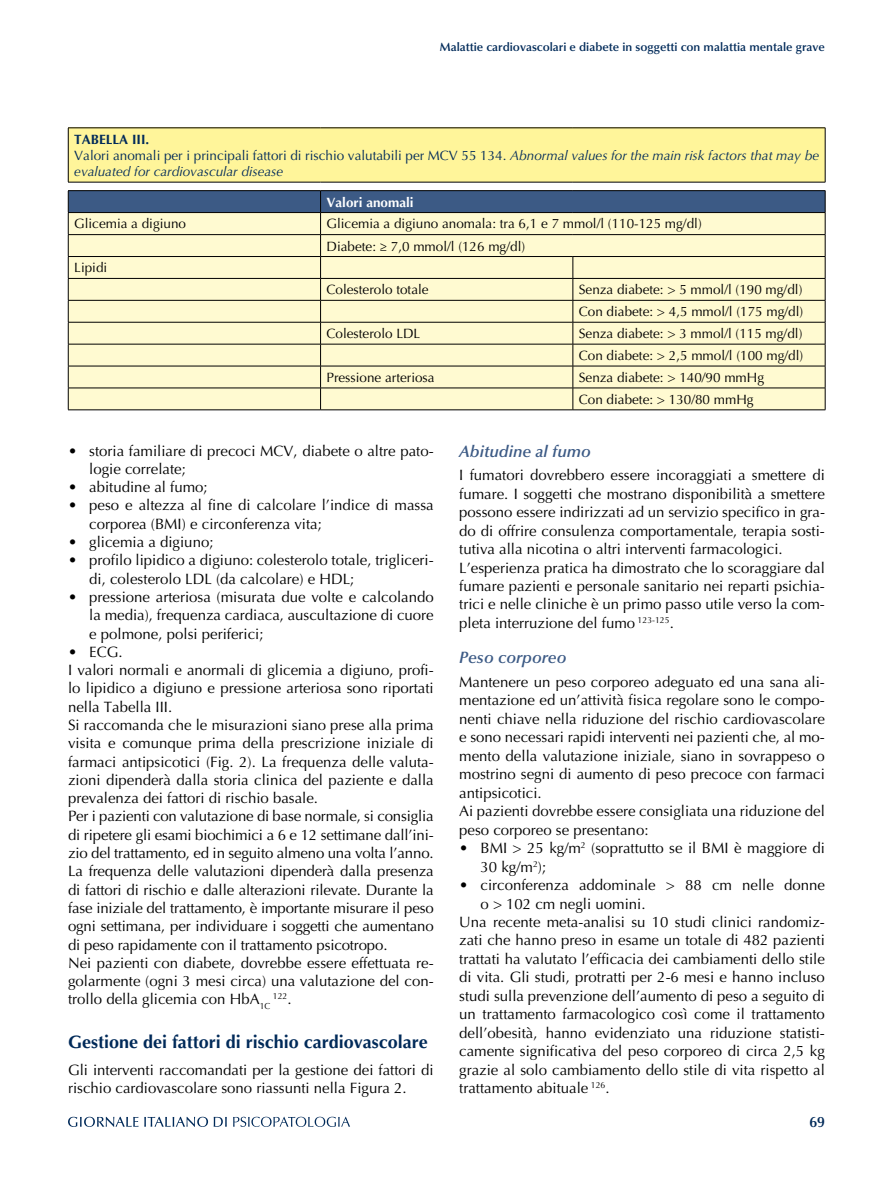
<style>
.page{position:relative;width:893px;height:1191px;background:#fff}
.page>*{position:absolute;margin:0;border:0;box-sizing:border-box;transform-origin:0 0}
.t1{font:700 18px "Optima LT Std";color:#002a59}
.t2{font:italic 600 16.5px "Optima LT Std";color:#3c5a85}
.t3{font:15px/18.3px "Optima LT Std";color:#000}
.t4{font:600 15px "Optima LT Std";color:#002a59}
.t5{font:13.5px/21.9px "Optima LT Std";color:#000}
.t6{font:italic 13.5px/16.2px "Optima LT Std";color:#002a59}
.t7{font:700 13.5px "Optima LT Std";color:#fff}
.t8{font:600 12px "Optima LT Std";color:#002a59}
.t9{font:8.7px "Optima LT Std";color:#000}
.s1{font-weight:700;font-style:normal}
.s2{font-style:normal}
.s3{font-size:15px}
</style>
<div class="page">
<svg style="left:68px;top:1116px;width:282px;height:11px"></svg>
<div style="left:68px;top:128px;width:757px;height:54px;background:#fff59a"></div>
<hr style="left:68px;top:128px;width:253px;height:1px;background:#000">
<hr style="left:68px;top:128px;width:1px;height:54px;background:#000">
<hr style="left:321px;top:128px;width:252px;height:1px;background:#000">
<hr style="left:573px;top:128px;width:252px;height:1px;background:#000">
<hr style="left:825px;top:128px;width:1px;height:54px;background:#000">
<hr style="left:68px;top:182px;width:253px;height:1px;background:#000">
<hr style="left:321px;top:182px;width:252px;height:1px;background:#000">
<hr style="left:573px;top:182px;width:252px;height:1px;background:#000">
<hr style="left:68px;top:190px;width:253px;height:1px;background:#000">
<hr style="left:321px;top:190px;width:252px;height:1px;background:#000">
<hr style="left:573px;top:190px;width:252px;height:1px;background:#000">
<svg style="left:68px;top:191px;width:758px;height:218px;background:#e0debf"></svg>
<hr style="left:68px;top:409px;width:253px;height:1px;background:#000">
<hr style="left:321px;top:409px;width:252px;height:1px;background:#000">
<hr style="left:573px;top:409px;width:252px;height:1px;background:#000">
<p class="t8" style="left:440px;top:40px;width:387px">Malattie cardiovascolari e diabete in soggetti con malattia mentale grave</p>
<p class="t6" style="left:74px;top:131px;width:746px"><span class="s1">Tabella III.<br></span><span class="s2">Valori anomali per i principali fattori di rischio valutabili per MCV 55 134.</span> Abnormal values for the main risk factors that may be evaluated for cardiovascular disease</p>
<p class="t7" style="left:327px;top:194px;width:89px">Valori anomali</p>
<p class="t5" style="left:74px;top:213px;width:113px">Glicemia a digiuno</p>
<p class="t5" style="left:327px;top:213px;width:377px">Glicemia a digiuno anomala: tra 6,1 e 7 mmol/l (110-125 mg/dl)<br>Diabete: ≥ 7,0 mmol/l (126 mg/dl)</p>
<p class="t5" style="left:74px;top:257px;width:35px">Lipidi</p>
<p class="t5" style="left:327px;top:279px;width:104px">Colesterolo totale</p>
<p class="t5" style="left:579px;top:279px;width:226px">Senza diabete: &gt; 5 mmol/l (190 mg/dl)<br>Con diabete: &gt; 4,5 mmol/l (175 mg/dl)</p>
<p class="t5" style="left:327px;top:323px;width:95px">Colesterolo LDL</p>
<p class="t5" style="left:579px;top:323px;width:226px">Senza diabete: &gt; 3 mmol/l (115 mg/dl)<br>Con diabete: &gt; 2,5 mmol/l (100 mg/dl)</p>
<p class="t5" style="left:327px;top:366px;width:110px">Pressione arteriosa</p>
<p class="t5" style="left:579px;top:366px;width:187px">Senza diabete: &gt; 140/90 mmHg<br>Con diabete: &gt; 130/80 mmHg</p>
<p class="t3" style="left:89px;top:441px;width:346px;text-indent:-21px">• storia familiare di precoci MCV, diabete o altre pato&shy;logie correlate;</p>
<p class="t3" style="left:68px;top:478px;width:141px">• abitudine al fumo;</p>
<p class="t3" style="left:89px;top:496px;width:346px;text-indent:-21px">• peso e altezza al fine di calcolare l’indice di massa corporea (BMI) e circonferenza vita;</p>
<p class="t3" style="left:68px;top:533px;width:147px">• glicemia a digiuno;</p>
<p class="t3" style="left:89px;top:551px;width:346px;text-indent:-21px">• profilo lipidico a digiuno: colesterolo totale, trigliceri&shy;di, colesterolo LDL (da calcolare) e HDL;</p>
<p class="t3" style="left:89px;top:588px;width:346px;text-align:justify;text-indent:-21px">• pressione arteriosa (misurata due volte e calcolando la media), frequenza cardiaca, auscultazione di cuore e polmone, polsi periferici;</p>
<p class="t3" style="left:68px;top:643px;width:367px">• ECG.<br>I valori normali e anormali di glicemia a digiuno, profi&shy;lo lipidico a digiuno e pressione arteriosa sono riportati nella Tabella III.<br>Si raccomanda che le misurazioni siano prese alla prima visita e comunque prima della prescrizione iniziale di farmaci antipsicotici (Fig. 2). La frequenza delle valuta&shy;zioni dipenderà dalla storia clinica del paziente e dalla prevalenza dei fattori di rischio basale.<br>Per i pazienti con valutazione di base normale, si consiglia di ripetere gli esami biochimici a 6 e 12 settimane dall’ini&shy;zio del trattamento, ed in seguito almeno una volta l’anno.<br>La frequenza delle valutazioni dipenderà dalla presenza di fattori di rischio e dalle alterazioni rilevate. Durante la fase iniziale del trattamento, è importante misurare il peso ogni settimana, per individuare i soggetti che aumentano di peso rapidamente con il trattamento psicotropo.<br>Nei pazienti con diabete, dovrebbe essere effettuata re&shy;golarmente (ogni 3 mesi circa) una valutazione del con&shy;trollo della glicemia con HbA<sub>1C</sub></p>
<p class="t9" style="left:273px;top:991px;width:20px">122<span class="s3">.</span></p>
<p class="t1" style="left:68px;top:1031px;width:361px">Gestione dei fattori di rischio cardiovascolare</p>
<p class="t3" style="left:68px;top:1060px;width:367px">Gli interventi raccomandati per la gestione dei fattori di rischio cardiovascolare sono riassunti nella Figura 2.</p>
<p class="t2" style="left:459px;top:441px;width:133px">Abitudine al fumo</p>
<p class="t3" style="left:459px;top:466px;width:367px">I fumatori dovrebbero essere incoraggiati a smettere di fumare. I soggetti che mostrano disponibilità a smettere possono essere indirizzati ad un servizio specifico in gra&shy;do di offrire consulenza comportamentale, terapia sosti&shy;tutiva alla nicotina o altri interventi farmacologici.<br>L’esperienza pratica ha dimostrato che lo scoraggiare dal fumare pazienti e personale sanitario nei reparti psichia&shy;trici e nelle cliniche è un primo passo utile verso la com&shy;pleta interruzione del fumo <sup>123-125</sup>.</p>
<p class="t2" style="left:459px;top:648px;width:109px">Peso corporeo</p>
<p class="t3" style="left:459px;top:673px;width:367px">Mantenere un peso corporeo adeguato ed una sana ali&shy;mentazione ed un’attività fisica regolare sono le compo&shy;nenti chiave nella riduzione del rischio cardiovascolare e sono necessari rapidi interventi nei pazienti che, al mo&shy;mento della valutazione iniziale, siano in sovrappeso o mostrino segni di aumento di peso precoce con farmaci antipsicotici.<br>Ai pazienti dovrebbe essere consigliata una riduzione del peso corporeo se presentano:</p>
<p class="t3" style="left:480px;top:839px;width:346px;text-indent:-21px">• BMI &gt; 25 kg/m<sup>2</sup> (soprattutto se il BMI è maggiore di<br>30 kg/m<sup>2</sup>);</p>
<p class="t3" style="left:459px;top:876px;width:367px">• circonferenza addominale &gt; 88 cm nelle donne</p>
<p class="t3" style="left:480px;top:894px;width:166px">o &gt; 102 cm negli uomini.</p>
<p class="t3" style="left:459px;top:913px;width:367px">Una recente meta-analisi su 10 studi clinici randomiz-</p>
<p class="t3" style="left:459px;top:931px;width:367px">zati che hanno preso in esame un totale di 482 pazienti</p>
<p class="t3" style="left:459px;top:950px;width:367px">trattati ha valutato l’efficacia dei cambiamenti dello stile</p>
<p class="t3" style="left:459px;top:968px;width:367px">di vita. Gli studi, protratti per 2-6 mesi e hanno incluso</p>
<p class="t3" style="left:459px;top:986px;width:367px">studi sulla prevenzione dell’aumento di peso a seguito di</p>
<p class="t3" style="left:459px;top:1005px;width:367px">un trattamento farmacologico così come il trattamento</p>
<p class="t3" style="left:459px;top:1023px;width:367px">dell’obesità, hanno evidenziato una riduzione statisti-</p>
<p class="t3" style="left:459px;top:1042px;width:367px">camente significativa del peso corporeo di circa 2,5 kg</p>
<p class="t3" style="left:459px;top:1060px;width:367px">grazie al solo cambiamento dello stile di vita rispetto al</p>
<p class="t3" style="left:459px;top:1079px;width:152px">trattamento abituale <sup>126</sup>.</p>
<p class="t4" style="left:809px;top:1113px;width:17px">69</p>
</div>
